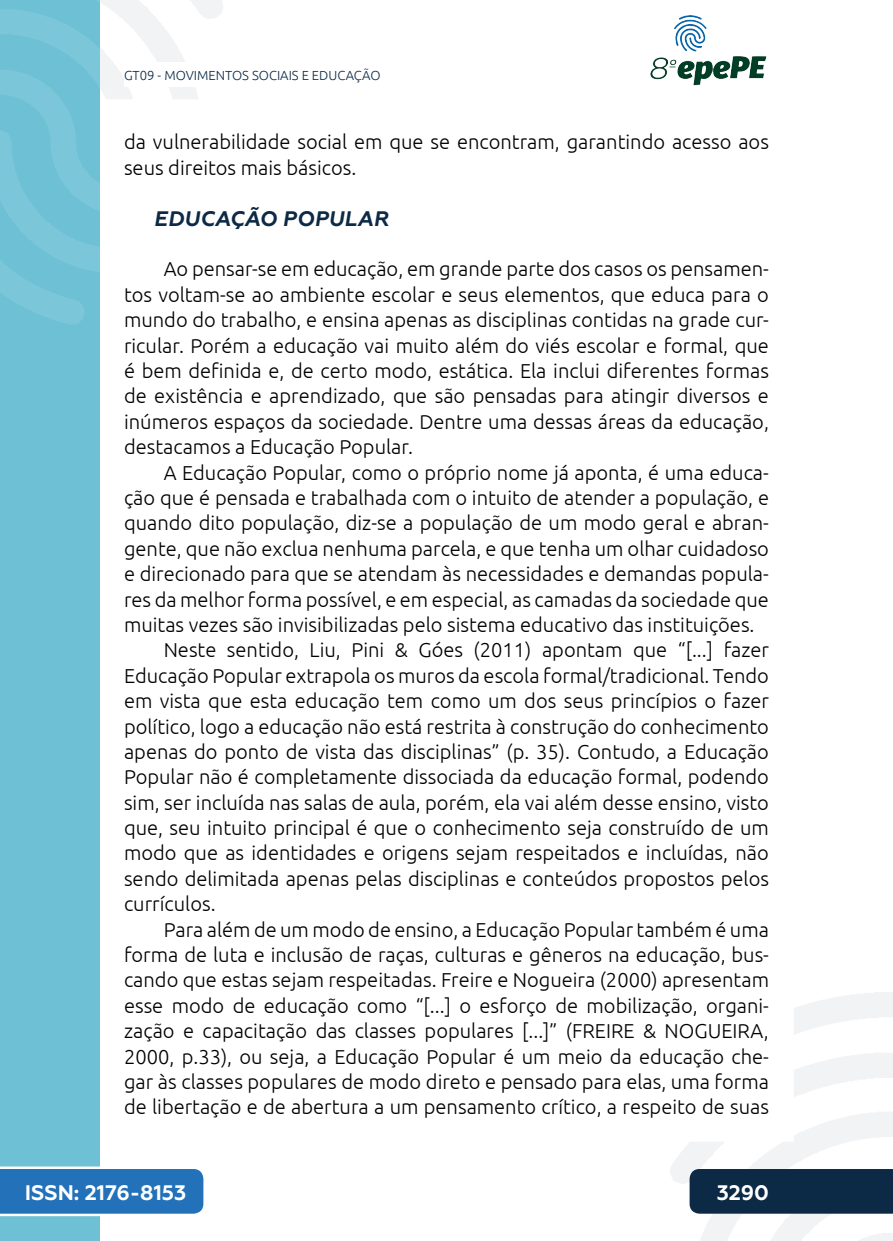
<style>
.page{position:relative;width:893px;height:1241px;background:#fff}
.page>*{position:absolute;margin:0;border:0;box-sizing:border-box;transform-origin:0 0}
.t1{font:700 21px "Geometria";color:#fff}
._13_SUBTÍTULO_2{font:italic 700 21px "Geometria";letter-spacing:.01em;color:#0c2a46}
._5_CORPO{font:300 20.12px/25.4px "Ubuntu";color:#000;text-align:justify}
.t2{font:300 13.12px "Ubuntu";color:#0c2a46}
</style>
<div class="page">
<svg style="left:670px;top:992px;width:223px;height:248px"></svg>
<svg style="left:99px;top:0;width:124px;height:324px"></svg>
<img style="left:650px;top:15px;width:117px;height:71px">
<div style="left:0;top:0;width:99px;height:1240px;background:#6ec0d5"></div>
<svg style="left:0;top:0;width:99px;height:325px"></svg>
<svg style="left:0;top:1166px;width:203px;height:49px;background:#367dbf"></svg>
<div style="left:690px;top:1168px;width:203px;height:45px;background:#0c2a46"></div>
<div style="left:124px;top:62px;width:516px;height:25px;background:#fff"></div>
<p class="t2" style="left:124px;top:67px;width:258px">GT09 - MOVIMENTOS SOCIAIS E EDUCAÇÃO</p>
<p class="_5_CORPO" style="left:124px;top:129px;width:646px">da vulnerabilidade social em que se encontram, garantindo acesso aos seus direitos mais básicos.</p>
<p class="_13_SUBTÍTULO_2" style="left:154px;top:206px;width:236px">EDUCAÇÃO POPULAR</p>
<p class="_5_CORPO" style="left:124px;top:256px;width:646px;text-indent:40px">Ao pensar-se em educação, em grande parte dos casos os pensamen&shy;tos voltam-se ao ambiente escolar e seus elementos, que educa para o mundo do trabalho, e ensina apenas as disciplinas contidas na grade cur&shy;ricular. Porém a educação vai muito além do viés escolar e formal, que é bem definida e, de certo modo, estática. Ela inclui diferentes formas de existência e aprendizado, que são pensadas para atingir diversos e inúmeros espaços da sociedade. Dentre uma dessas áreas da educação, destacamos a Educação Popular.</p>
<p class="_5_CORPO" style="left:124px;top:459px;width:646px;text-indent:40px">A Educação Popular, como o próprio nome já aponta, é uma educa&shy;ção que é pensada e trabalhada com o intuito de atender a população, e quando dito população, diz-se a população de um modo geral e abran&shy;gente, que não exclua nenhuma parcela, e que tenha um olhar cuidadoso e direcionado para que se atendam às necessidades e demandas popula&shy;res da melhor forma possível, e em especial, as camadas da sociedade que muitas vezes são invisibilizadas pelo sistema educativo das instituições.</p>
<p class="_5_CORPO" style="left:124px;top:637px;width:646px;text-indent:40px">Neste sentido, Liu, Pini &amp; Góes (2011) apontam que “[...] fazer Educação Popular extrapola os muros da escola formal/tradicional. Tendo em vista que esta educação tem como um dos seus princípios o fazer político, logo a educação não está restrita à construção do conhecimento apenas do ponto de vista das disciplinas” (p. 35). Contudo, a Educação Popular não é completamente dissociada da educação formal, podendo sim, ser incluída nas salas de aula, porém, ela vai além desse ensino, visto que, seu intuito principal é que o conhecimento seja construído de um modo que as identidades e origens sejam respeitados e incluídas, não sendo delimitada apenas pelas disciplinas e conteúdos propostos pelos currículos.</p>
<p class="_5_CORPO" style="left:124px;top:916px;width:646px;text-indent:40px">Para além de um modo de ensino, a Educação Popular também é uma forma de luta e inclusão de raças, culturas e gêneros na educação, bus&shy;cando que estas sejam respeitadas. Freire e Nogueira (2000) apresentam esse modo de educação como “[...] o esforço de mobilização, organi&shy;zação e capacitação das classes populares [...]” (FREIRE &amp; NOGUEIRA, 2000, p.33), ou seja, a Educação Popular é um meio da educação che&shy;gar às classes populares de modo direto e pensado para elas, uma forma de libertação e de abertura a um pensamento crítico, a respeito de suas</p>
<p class="t1" style="left:25px;top:1179px;width:163px">ISSN: 2176-8153</p>
<p class="t1" style="left:717px;top:1179px;width:54px">3290</p>
</div>
